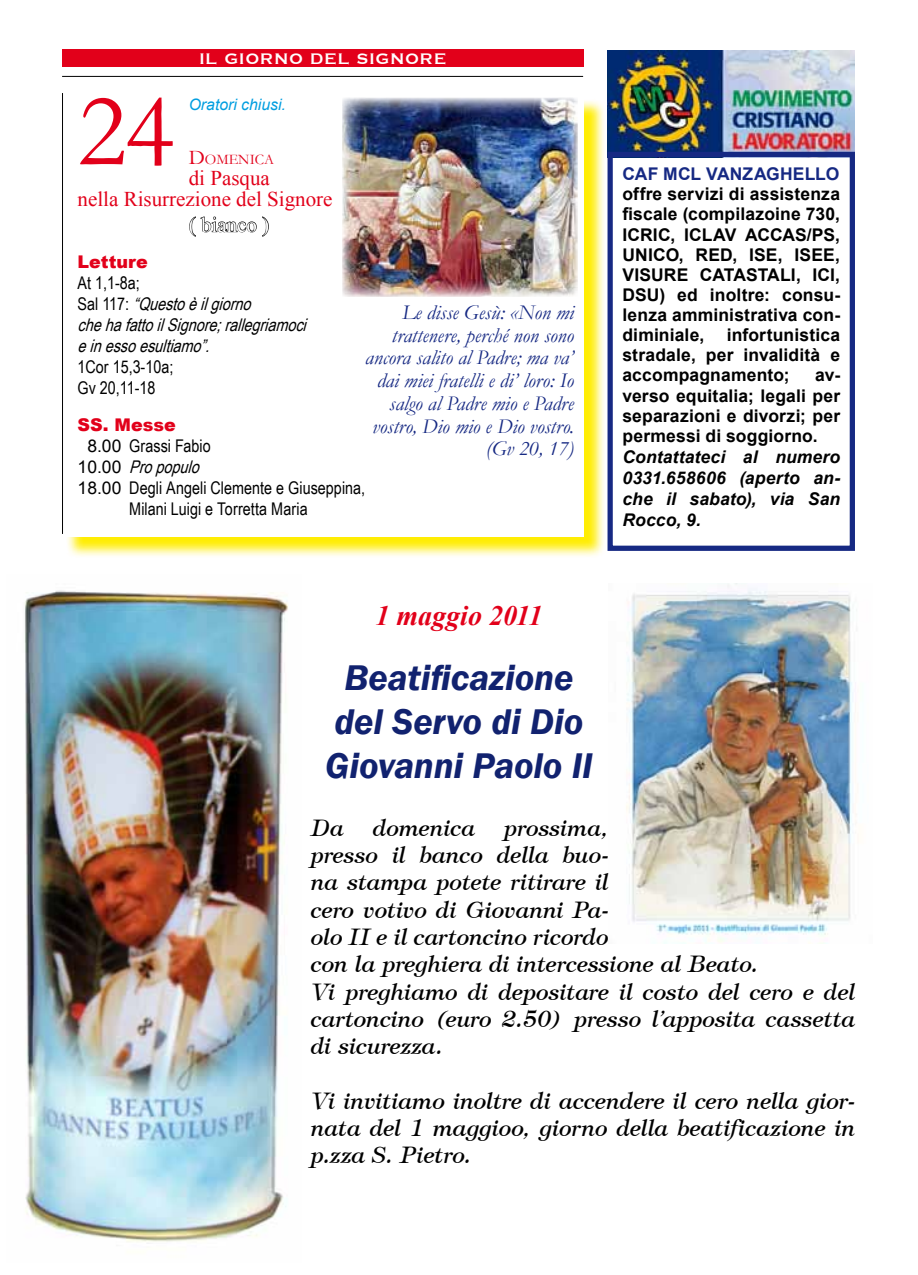
<style>
.page{position:relative;width:918px;height:1275px;background:#fff}
.page>*{position:absolute;margin:0;border:0;box-sizing:border-box;transform-origin:0 0}
.t1{font:105px "Garamond";color:#e2001a}
.t2{font:italic 600 36.75px/44.1px "Franklin Gothic";letter-spacing:-.005em;color:#11226f;text-align:center}
.t3{font:italic 700 28px "Times New Roman";letter-spacing:-.005em;color:#e2001a}
.t4{font:italic 22.75px/27.3px "Timpani";letter-spacing:-.005em;color:#000}
.t5{font:italic 21px/22.8px "Garamond";color:#162983;text-align:right}
.t6{font:21px/21px "Times New Roman";color:#e2001a}
.t7{font:21px "Times New Roman";color:#fff}
.t8{font:700 17.5px/20.1px "Arial";letter-spacing:.005em;color:#000;text-align:justify}
.t9{font:17.5px/21px "Arial Narrow";color:#000}
.t10{font:italic 17.5px/21px "Arial Narrow";color:#000}
.t11{font:italic 700 17.5px/21px "Arial";letter-spacing:.005em;color:#000;text-align:justify}
.t12{font:700 17.5px "Arial";letter-spacing:-.005em;color:#162983}
.t13{font:900 17.5px "Arial";color:#e2001a}
.t14{font:700 15.75px "Copperplate";letter-spacing:.1em;color:#fff}
.t15{font:italic 15.75px "Arial";color:#009ee0}
.t16{font:14.7px "Garamond";color:#e2001a}
.s1{font-size:21px}
.s2{font-style:normal}
.s3{font-family:"Arial";color:#fff}
.s4{font-family:"Arial"}
.s5{font-family:"Arial";font-style:normal}
</style>
<div class="page">
<img style="left:607px;top:51px;width:247px;height:101px">
<div style="left:607px;top:152px;width:248px;height:399px;border:5px solid #162983"></div>
<div style="left:63px;top:50px;width:520px;height:17px;background:#e2001a"></div>
<hr style="left:62px;top:76px;width:521px;height:1px;background:#000">
<svg style="left:67px;top:101px;width:537px;height:456px;background:#fff361"></svg>
<div style="left:63px;top:96px;width:521px;height:440px;background:#fff"></div>
<svg style="left:189px;top:216px;width:80px;height:21px"></svg>
<img style="left:342px;top:98px;width:235px;height:199px">
<hr style="left:62px;top:93px;width:1px;height:441px;background:#000">
<img style="left:24px;top:590px;width:264px;height:652px">
<img style="left:626px;top:584px;width:230px;height:359px">
<p class="t14" style="left:200px;top:50px;width:90px">IL GIORNO</p>
<p class="t14" style="left:310px;top:50px;width:137px">DEL SIGNORE</p>
<h1 class="t1" style="left:78px;top:61px;width:98px">24</h1>
<p class="t15" style="left:189px;top:94px;width:99px">Oratori chiusi.</p>
<p class="t16" style="left:189px;top:150px;width:87px"><span class="s1">D</span>OMENICA</p>
<p class="t6" style="left:78px;top:168px;width:256px;text-indent:111px">di Pasqua<br>nella Risurrezione del Signore</p>
<p class="t7" style="left:189px;top:210px;width:82px">( bianco )</p>
<p class="t13" style="left:78px;top:249px;width:72px">Letture</p>
<p class="t10" style="left:78px;top:272px;width:236px"><span class="s2">At 1,1-8a;<br>S a l 1 1 7 :</span> “Questoèilgiorno chehafattoilSignore;rallegriamoci einessoesultiamo”.</p>
<p class="t9" style="left:78px;top:356px;width:97px">1Cor 15,3-10a;<br>Gv 20,11-18</p>
<p class="t13" style="left:78px;top:412px;width:100px">SS. Messe</p>
<p class="t9" style="left:78px;top:435px;width:135px"><span class="s3">1</span><span class="s4">8.00</span> Grassi Fabio</p>
<p class="t10" style="left:78px;top:456px;width:129px"><span class="s5">1 0 . 0 0</span> Propopulo</p>
<p class="t9" style="left:78px;top:477px;width:289px"><span class="s4">18.00</span> Degli Angeli Clemente e Giuseppina,</p>
<p class="t9" style="left:129px;top:498px;width:180px">Milani Luigi e Torretta Maria</p>
<p class="t5" style="left:365px;top:300px;width:210px">Le disse Gesù: «Non mi trattenere, perché non sono ancora salito al Padre; ma va’ dai miei fratelli e di’ loro: Io salgo al Padre mio e Padre vostro, Dio mio e Dio vostro. (Gv 20, 17)</p>
<p class="t12" style="left:622px;top:162px;width:108px">CAF MCL VANZAG</p>
<p class="t12" style="left:780px;top:162px;width:25px">HELLO</p>
<p class="t8" style="left:622px;top:185px;width:219px">offre servizi di assistenza fiscale (compilazoine 730, ICRI C, ICLAV ACCAS/PS, UNI CO, RED</p>
<p class="t8" style="left:732px;top:245px;width:109px">, ISE, ISEE,</p>
<p class="t8" style="left:622px;top:265px;width:42px">VISURE</p>
<p class="t8" style="left:700px;top:265px;width:25px">CATA</p>
<p class="t8" style="left:746px;top:265px;width:22px">STALI</p>
<p class="t8" style="left:622px;top:265px;width:219px;text-indent:173px">, ICI, DSU) ed inoltre: consu&shy;lenza amministrativa con&shy;diminiale,</p>
<p class="t8" style="left:622px;top:325px;width:219px;text-indent:104px">infortunistica stradale, per invalidità e accompagnamento;</p>
<p class="t8" style="left:622px;top:366px;width:219px;text-indent:193px">av&shy;verso equitalia; legali per separazioni e divorzi; per permessi di soggiorno.</p>
<p class="t11" style="left:622px;top:447px;width:219px">Contattateci al numero 0331.658606 (aperto an&shy;che il sabato), via San Rocco, 9.</p>
<p class="t3" style="left:375px;top:596px;width:168px">1 maggio 2011</p>
<h2 class="t2" style="left:325px;top:656px;width:269px">Beatificazione del Servo di Dio<br>Giovanni Paolo II</h2>
<p class="t4" style="left:310px;top:814px;width:35px">Da</p>
<p class="t4" style="left:372px;top:814px;width:104px">domenica</p>
<p class="t4" style="left:310px;top:814px;width:546px;text-indent:193px">prossima,<br>presso il banco della buo-<br>na stampa potete ritirare il<br>cero votivo di Giovanni Pa-<br>olo II e il cartoncino ricordo<br>con la preghiera di intercessione al Beato.<br>Vi preghiamo di depositare il costo del cero e del cartoncino (euro 2.50) presso l’apposita cassetta di sicurezza.</p>
<p class="t4" style="left:310px;top:1087px;width:546px;text-align:justify">Vi invitiamo inoltre di accendere il cero nella gior&shy;nata del 1 maggioo, giorno della beatificazione in p.zza S. Pietro.</p>
</div>
